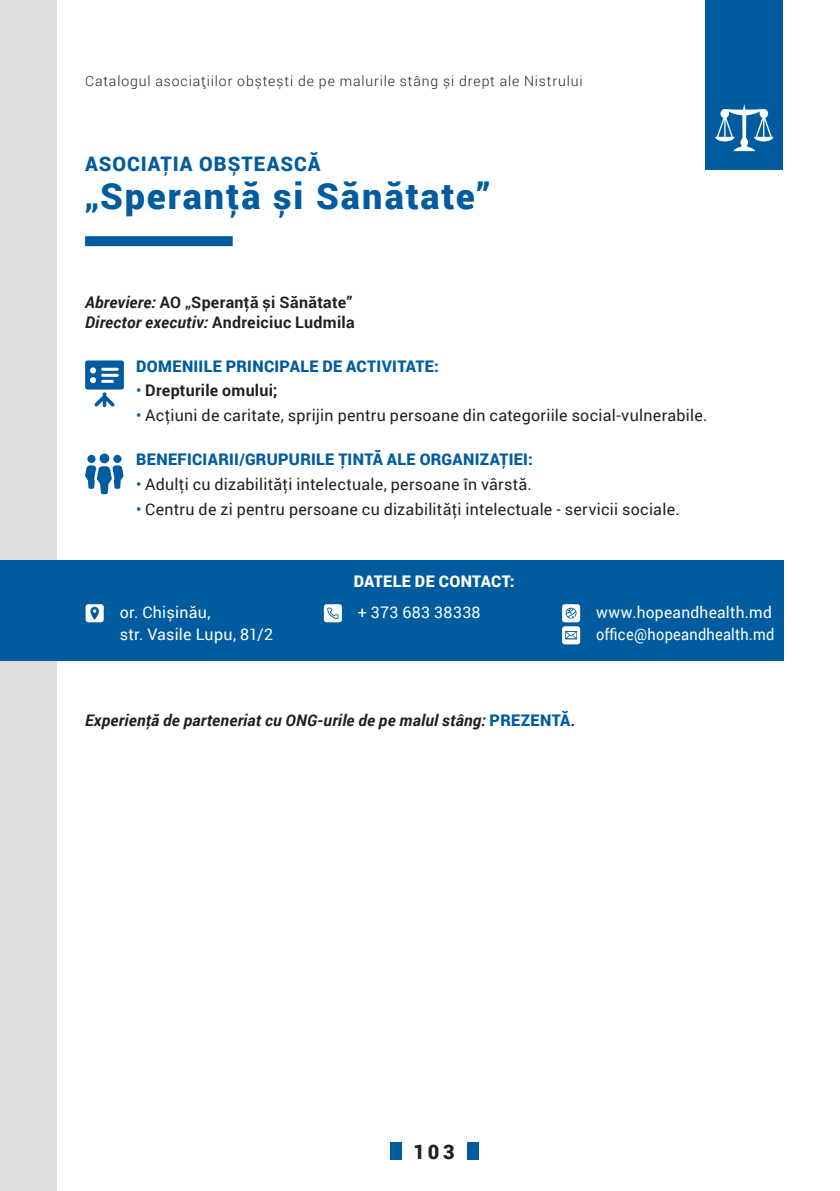
<style>
.page{position:relative;width:840px;height:1191px;background:#fff}
.page>*{position:absolute;margin:0;border:0;box-sizing:border-box;transform-origin:0 0}
.Caption_minimum{font:900 36px "Roboto";letter-spacing:.055em;color:#005c9f}
.Caption_minimum-2{font:900 20px "Roboto";letter-spacing:.05em;color:#005c9f}
.t1{font:900 20px "Roboto";color:#231f20}
.Caption_minimum-3{font:16px "Roboto";letter-spacing:.015em;color:#231f20}
.Caption_minimum-4{font:900 16px "Roboto";letter-spacing:.02em;color:#005c9f}
.Caption_minimum-5{font:16px "Roboto";letter-spacing:.02em;color:#fff}
.Caption_minimum-6{font:italic 700 16px "Roboto";letter-spacing:.015em;color:#231f20}
.Abreviere{font:italic 700 16px "Roboto";letter-spacing:.015em;color:#231f20}
.Abreviere-2{font:700 16px "Roboto";letter-spacing:.02em;color:#231f20}
.Caption_minimum-7{font:16px "Roboto";letter-spacing:.02em;color:#fff;scale:.91 1}
.Caption_minimum-8{font:700 16px "Roboto";letter-spacing:.015em;color:#231f20}
.Caption_minimum-9{font:900 16px "Roboto";letter-spacing:.02em;color:#fff}
.t2{font:300 14px "Roboto";letter-spacing:.065em;color:#231f20}
.s1{font-style:italic}
.s2{font-style:normal}
.s3{font-weight:400;color:#005c9f}
.s4{color:#005c9f}
.s5{font-weight:900;font-style:normal;color:#005c9f}
</style>
<div class="page">
<div style="left:0;top:0;width:57px;height:1191px;background:#dcdddf"></div>
<div style="left:85px;top:236px;width:147px;height:10px;background:#005c9f"></div>
<div style="left:705px;top:0;width:77px;height:170px;background:#005c9f"></div>
<svg style="left:715px;top:104px;width:58px;height:47px"></svg>
<div style="left:390px;top:1142px;width:11px;height:18px;background:#005c9f"></div>
<div style="left:466px;top:1142px;width:12px;height:18px;background:#005c9f"></div>
<svg style="left:85px;top:360px;width:39px;height:47px"></svg>
<svg style="left:85px;top:453px;width:38px;height:41px"></svg>
<div style="left:0;top:560px;width:782px;height:100px;background:#005c9f"></div>
<div style="left:86px;top:604px;width:18px;height:18px;background:#fff;border-radius:3px"></div>
<svg style="left:90px;top:607px;width:9px;height:13px"></svg>
<div style="left:323px;top:604px;width:19px;height:18px;background:#fff;border-radius:3px"></div>
<svg style="left:327px;top:607px;width:11px;height:12px"></svg>
<div style="left:561px;top:604px;width:19px;height:18px;background:#fff;border-radius:3px"></div>
<svg style="left:565px;top:607px;width:11px;height:12px"></svg>
<svg style="left:561px;top:626px;width:19px;height:18px"></svg>
<svg style="left:564px;top:631px;width:12px;height:8px"></svg>
<p class="t2" style="left:85px;top:71px;width:499px">Catalogul asociațiilor obștești de pe malurile stâng și drept ale Nistrului</p>
<p class="Caption_minimum-2" style="left:85px;top:150px;width:237px">ASOCIAŢIA OBȘTEASCĂ</p>
<p class="Caption_minimum" style="left:85px;top:171px;width:406px">„Speranţă și Sănătate”</p>
<p class="Abreviere-2" style="left:85px;top:291px;width:268px"><span class="s1">Abreviere:</span> AO „Speranţă și Sănătate”</p>
<p class="Abreviere" style="left:85px;top:310px;width:271px">Director executiv: <span class="s2">Andreiciuc Ludmila</span></p>
<p class="Caption_minimum-4" style="left:136px;top:354px;width:304px">DOMENIILE PRINCIPALE DE ACTIVITATE:</p>
<p class="Caption_minimum-8" style="left:136px;top:379px;width:142px"><span class="s3">•</span> Drepturile omului;</p>
<p class="Caption_minimum-3" style="left:136px;top:404px;width:572px"><span class="s4">•</span> Acţiuni de caritate, sprijin pentru persoane din categoriile social-vulnerabile.</p>
<p class="Caption_minimum-4" style="left:136px;top:448px;width:398px">BENEFICIARII/GRUPURILE ŢINTĂ ALE ORGANIZAŢIEI:</p>
<p class="Caption_minimum-3" style="left:136px;top:473px;width:397px"><span class="s4">•</span> Adulţi cu dizabilităţi intelectuale, persoane în vârstă.</p>
<p class="Caption_minimum-3" style="left:136px;top:498px;width:544px"><span class="s4">•</span> Centru de zi pentru persoane cu dizabilităţi intelectuale - servicii sociale.</p>
<p class="Caption_minimum-5" style="left:120px;top:601px;width:92px">or. Chișinău,</p>
<p class="Caption_minimum-5" style="left:120px;top:623px;width:155px">str. Vasile Lupu, 81/2</p>
<p class="Caption_minimum-9" style="left:353px;top:569px;width:162px">DATELE DE CONTACT:</p>
<p class="Caption_minimum-5" style="left:357px;top:601px;width:124px">+ 373 683 38338</p>
<p class="Caption_minimum-5" style="left:595px;top:601px;width:177px">www.hopeandhealth.md</p>
<p class="Caption_minimum-7" style="left:595px;top:623px;width:197px">office@hopeandhealth.md</p>
<p class="Caption_minimum-6" style="left:85px;top:709px;width:491px">Experienţă de parteneriat cu ONG-urile de pe malul stâng: <span class="s5">PREZENTĂ</span>.</p>
<p class="t1" style="left:413px;top:1137px;width:43px">103</p>
</div>
